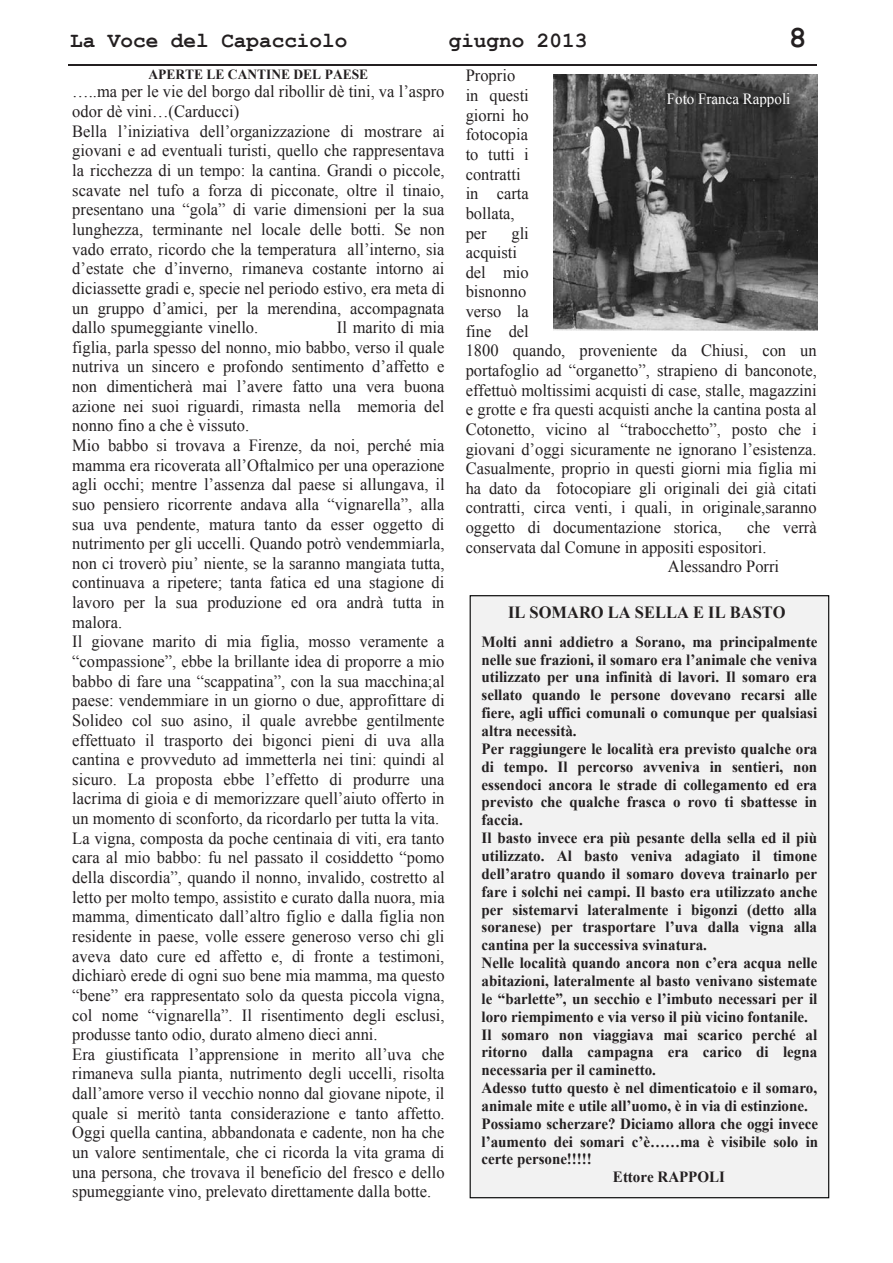
<style>
.page{position:relative;width:893px;height:1263px;background:#fff}
.page>*{position:absolute;margin:0;border:0;box-sizing:border-box;transform-origin:0 0}
.t1{font:700 31.05px "Courier New";color:#231f20}
.t2{font:700 21.75px "Courier New";color:#231f20}
.t3{font:17.1px/19.6px "Times New Roman";color:#231f20}
.t4{font:700 17.1px "Times New Roman";color:#231f20}
.t5{font:700 15.6px "Times New Roman";color:#231f20}
.t6{font:15.6px "Times New Roman";color:#fff}
.t7{font:700 13.95px "Times New Roman";color:#231f20}
</style>
<div class="page">
<hr style="left:68px;top:64px;width:749px;height:2px;background:#231f20">
<img style="left:553px;top:75px;width:265px;height:256px">
<div style="left:470px;top:596px;width:359px;height:602px;background:#f2f2f2"></div>
<p class="t2" style="left:70px;top:29px;width:279px">La Voce del Capacciolo</p>
<p class="t2" style="left:449px;top:29px;width:140px">giugno 2013</p>
<h1 class="t1" style="left:789px;top:22px;width:19px">8</h1>
<p class="t7" style="left:148px;top:66px;width:221px">APERTE LE CANTINE DEL PAESE</p>
<p class="t3" style="left:72px;top:82px;width:374px">…..ma per le vie del borgo dal ribollir dè tini, va l’aspro odor dè vini…(Carducci)<br>Bella l’iniziativa dell’organizzazione di mostrare ai giovani e ad eventuali turisti, quello che rappresentava la ricchezza di un tempo: la cantina. Grandi o piccole, scavate nel tufo a forza di picconate, oltre il tinaio, presentano una “gola” di varie dimensioni per la sua lunghezza, terminante nel locale delle botti. Se non vado errato, ricordo che la temperatura all’interno, sia d’estate che d’inverno, rimaneva costante intorno ai diciassette gradi e, specie nel periodo estivo, era meta di un gruppo d’amici, per la merendina, accompagnata dallo spumeggiante vinello.</p>
<p class="t3" style="left:466px;top:66px;width:65px">Proprio in questi giorni ho fotocopia to tutti i contratti in carta bollata, per</p>
<p class="t6" style="left:667px;top:90px;width:125px">Foto Franca Rappoli</p>
<p class="t3" style="left:466px;top:223px;width:353px;text-indent:46px">gli<br>acquisti<br>del mio<br>bisnonno<br>verso la<br>fine del<br>1800 quando, proveniente da Chiusi, con un portafoglio ad “organetto”, strapieno di banconote, effettuò moltissimi acquisti di case, stalle, magazzini e grotte e fra questi acquisti anche la cantina posta al Cotonetto, vicino al “trabocchetto”, posto che i giovani d’oggi sicuramente ne ignorano l’esistenza.<br>Casualmente, proprio in questi giorni mia figlia mi ha dato da fotocopiare gli originali dei già citati contratti, circa venti, i quali, in originale,saranno oggetto di documentazione storica,</p>
<p class="t3" style="left:72px;top:317px;width:374px;text-indent:265px">Il marito di mia figlia, parla spesso del nonno, mio babbo, verso il quale nutriva un sincero e profondo sentimento d’affetto e non dimenticherà mai l’avere fatto una vera buona azione nei suoi riguardi, rimasta nella memoria del nonno fino a che è vissuto.<br>Mio babbo si trovava a Firenze, da noi, perché mia mamma era ricoverata all’Oftalmico per una operazione agli occhi; mentre l’assenza dal paese si allungava, il suo pensiero ricorrente andava alla “vignarella”, alla sua uva pendente, matura tanto da esser oggetto di nutrimento per gli uccelli. Quando potrò vendemmiarla, non ci troverò piu’ niente, se la saranno mangiata tutta, continuava a ripetere; tanta fatica ed una stagione di lavoro per la sua produzione ed ora andrà tutta in malora.<br>Il giovane marito di mia figlia, mosso veramente a “compassione”, ebbe la brillante idea di proporre a mio babbo di fare una “scappatina”, con la sua macchina;al paese: vendemmiare in un giorno o due, approfittare di Solideo col suo asino, il quale avrebbe gentilmente effettuato il trasporto dei bigonci pieni di uva alla cantina e provveduto ad immetterla nei tini: quindi al sicuro. La proposta ebbe l’effetto di produrre una lacrima di gioia e di memorizzare quell’aiuto offerto in un momento di sconforto, da ricordarlo per tutta la vita.<br>La vigna, composta da poche centinaia di viti, era tanto cara al mio babbo: fu nel passato il cosiddetto “pomo della discordia”, quando il nonno, invalido, costretto al letto per molto tempo, assistito e curato dalla nuora, mia mamma, dimenticato dall’altro figlio e dalla figlia non residente in paese, volle essere generoso verso chi gli aveva dato cure ed affetto e, di fronte a testimoni, dichiarò erede di ogni suo bene mia mamma, ma questo “bene” era rappresentato solo da questa piccola vigna, col nome “vignarella”. Il risentimento degli esclusi, produsse tanto odio, durato almeno dieci anni.<br>Era giustificata l’apprensione in merito all’uva che rimaneva sulla pianta, nutrimento degli uccelli, risolta dall’amore verso il vecchio nonno dal giovane nipote, il quale si meritò tanta considerazione e tanto affetto.<br>Oggi quella cantina, abbandonata e cadente, non ha che un valore sentimentale, che ci ricorda la vita grama di una persona, che trovava il beneficio del fresco e dello spumeggiante vino, prelevato direttamente dalla botte.</p>
<p class="t3" style="left:747px;top:518px;width:71px">che verrà</p>
<p class="t3" style="left:466px;top:537px;width:302px">conservata dal Comune in appositi espositori.</p>
<p class="t3" style="left:668px;top:557px;width:113px">Alessandro Porri</p>
<p class="t4" style="left:508px;top:603px;width:279px">IL SOMARO LA SELLA E IL BASTO</p>
<p class="t5" style="left:482px;top:633px;width:337px">Molti anni addietro a Sorano, ma principalmente</p>
<p class="t5" style="left:482px;top:651px;width:337px">nelle sue frazioni, il somaro era l’animale che veniva</p>
<p class="t5" style="left:482px;top:669px;width:337px">utilizzato per una infinità di lavori. Il somaro era</p>
<p class="t5" style="left:482px;top:686px;width:337px">sellato quando le persone dovevano recarsi alle</p>
<p class="t5" style="left:482px;top:704px;width:337px">fiere, agli uffici comunali o comunque per qualsiasi</p>
<p class="t5" style="left:482px;top:722px;width:97px">altra necessità.</p>
<p class="t5" style="left:482px;top:740px;width:337px">Per raggiungere le località era previsto qualche ora</p>
<p class="t5" style="left:482px;top:758px;width:337px">di tempo. Il percorso avveniva in sentieri, non</p>
<p class="t5" style="left:482px;top:776px;width:337px">essendoci ancora le strade di collegamento ed era</p>
<p class="t5" style="left:482px;top:793px;width:337px">previsto che qualche frasca o rovo ti sbattesse in</p>
<p class="t5" style="left:482px;top:811px;width:43px">faccia.</p>
<p class="t5" style="left:482px;top:829px;width:337px">Il basto invece era più pesante della sella ed il più</p>
<p class="t5" style="left:482px;top:847px;width:337px">utilizzato. Al basto veniva adagiato il timone</p>
<p class="t5" style="left:482px;top:865px;width:337px">dell’aratro quando il somaro doveva trainarlo per</p>
<p class="t5" style="left:482px;top:883px;width:337px">fare i solchi nei campi. Il basto era utilizzato anche</p>
<p class="t5" style="left:482px;top:901px;width:337px">per sistemarvi lateralmente i bigonzi (detto alla</p>
<p class="t5" style="left:482px;top:918px;width:337px">soranese) per trasportare l’uva dalla vigna alla</p>
<p class="t5" style="left:482px;top:936px;width:227px">cantina per la successiva svinatura.</p>
<p class="t5" style="left:482px;top:954px;width:337px">Nelle località quando ancora non c’era acqua nelle</p>
<p class="t5" style="left:482px;top:972px;width:337px">abitazioni, lateralmente al basto venivano sistemate</p>
<p class="t5" style="left:482px;top:990px;width:337px">le “barlette”, un secchio e l’imbuto necessari per il</p>
<p class="t5" style="left:482px;top:1008px;width:328px">loro riempimento e via verso il più vicino fontanile.</p>
<p class="t5" style="left:482px;top:1026px;width:337px">Il somaro non viaggiava mai scarico perché al</p>
<p class="t5" style="left:482px;top:1043px;width:337px">ritorno dalla campagna era carico di legna</p>
<p class="t5" style="left:482px;top:1061px;width:176px">necessaria per il caminetto.</p>
<p class="t5" style="left:482px;top:1079px;width:337px">Adesso tutto questo è nel dimenticatoio e il somaro,</p>
<p class="t5" style="left:482px;top:1097px;width:328px">animale mite e utile all’uomo, è in via di estinzione.</p>
<p class="t5" style="left:482px;top:1115px;width:338px">Possiamo scherzare? Diciamo allora che oggi invece</p>
<p class="t5" style="left:482px;top:1133px;width:338px">l’aumento dei somari c’è……ma è visibile solo in</p>
<p class="t5" style="left:482px;top:1151px;width:112px">certe persone!!!!!</p>
<p class="t5" style="left:613px;top:1168px;width:114px">Ettore RAPPOLI</p>
</div>
